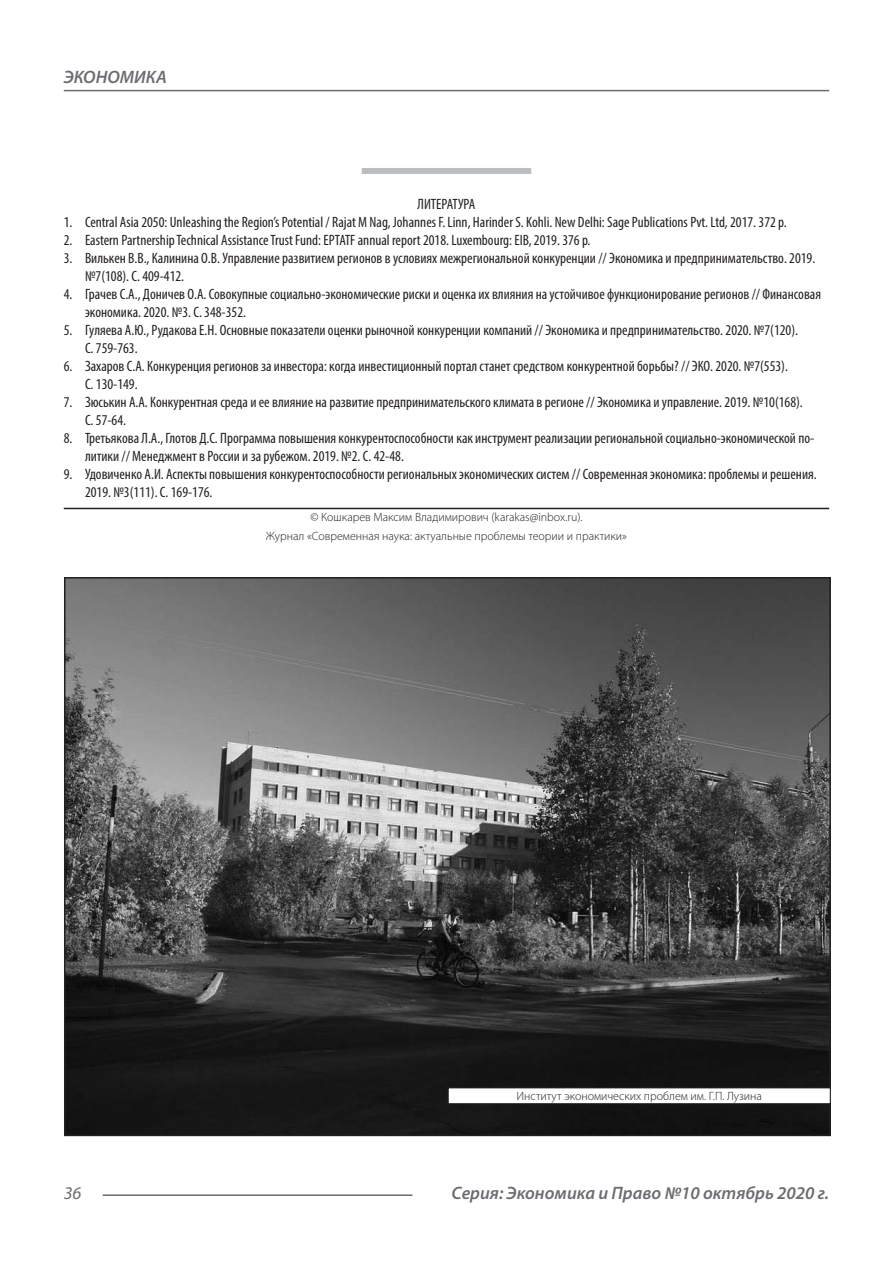
<style>
.page{position:relative;width:893px;height:1263px;background:#fff}
.page>*{position:absolute;margin:0;border:0;box-sizing:border-box;transform-origin:0 0}
.t1{font:italic 600 18px "Myriad Pro";color:#6c6d70}
.t2{font:italic 18px "Myriad Pro";color:#6c6d70}
.Библиография_Литерат{font:condensed 15px/18px "Myriad Pro";color:#231f20}
.Автор_копирайт{font:300 12px "Myriad Pro";color:#231f20}
</style>
<div class="page">
<hr style="left:103px;top:1194px;width:309px;height:2px;background:#6c6d70">
<hr style="left:64px;top:90px;width:765px;height:1px;background:#6c6d70">
<div style="left:362px;top:168px;width:169px;height:6px;background:#bcbdc0"></div>
<hr style="left:64px;top:508px;width:765px;height:1px;background:#231f20">
<img style="left:67px;top:580px;width:761px;height:553px">
<div style="left:448px;top:1088px;width:382px;height:16px;background:#fff"></div>
<div style="left:448px;top:1087px;width:383px;height:17px;border:1px solid #231f20"></div>
<p class="t1" style="left:64px;top:66px;width:105px">ЭКОНОМИКА</p>
<p class="Библиография_Литерат" style="left:418px;top:195px;width:59px">ЛИТЕРАТУРА</p>
<p class="Библиография_Литерат" style="left:64px;top:213px;width:724px">1. Central Asia 2050: Unleashing the Region’s Potential / Rajat M Nag, Johannes F. Linn, Harinder S. Kohli. New Delhi: Sage Publications Pvt. Ltd, 2017. 372 p.</p>
<p class="Библиография_Литерат" style="left:64px;top:231px;width:528px">2. Eastern Partnership Technical Assistance Trust Fund: EPTATF annual report 2018. Luxembourg: EIB, 2019. 376 p.</p>
<p class="Библиография_Литерат" style="left:85px;top:249px;width:732px;text-indent:-21px">3. Вилькен В.В., Калинина О.В. Управление развитием регионов в условиях межрегиональной конкуренции // Экономика и предпринимательство. 2019. №7(108). С. 409-412.</p>
<p class="Библиография_Литерат" style="left:85px;top:285px;width:737px;text-indent:-21px">4. Грачев С.А., Доничев О.А. Совокупные социально-экономические риски и оценка их влияния на устойчивое функционирование регионов // Финансовая экономика. 2020. №3. С. 348-352.</p>
<p class="Библиография_Литерат" style="left:85px;top:321px;width:714px;text-indent:-21px">5. Гуляева А.Ю., Рудакова Е.Н. Основные показатели оценки рыночной конкуренции компаний // Экономика и предпринимательство. 2020. №7(120).<br>С. 759-763.</p>
<p class="Библиография_Литерат" style="left:85px;top:357px;width:704px;text-indent:-21px">6. Захаров С.А. Конкуренция регионов за инвестора: когда инвестиционный портал станет средством конкурентной борьбы? // ЭКО. 2020. №7(553).<br>С. 130-149.</p>
<p class="Библиография_Литерат" style="left:85px;top:393px;width:719px;text-indent:-21px">7. Зюськин А.А. Конкурентная среда и ее влияние на развитие предпринимательского климата в регионе // Экономика и управление. 2019. №10(168).<br>С. 57-64.</p>
<p class="Библиография_Литерат" style="left:85px;top:429px;width:731px;text-indent:-21px">8. Третьякова Л.А., Глотов Д.С. Программа повышения конкурентоспособности как инструмент реализации региональной социально-экономической по&shy;литики // Менеджмент в России и за рубежом. 2019. №2. С. 42-48.</p>
<p class="Библиография_Литерат" style="left:85px;top:465px;width:733px;text-indent:-21px">9. Удовиченко А.И. Аспекты повышения конкурентоспособности региональных экономических систем // Современная экономика: проблемы и решения.<br>2019. №3(111). С. 169-176.</p>
<p class="Автор_копирайт" style="left:310px;top:509px;width:274px">© Кошкарев Максим Владимирович (karakas@inbox.ru).</p>
<p class="Автор_копирайт" style="left:266px;top:529px;width:363px">Журнал «Современная наука: актуальные проблемы теории и практики»</p>
<p class="Автор_копирайт" style="left:516px;top:1089px;width:247px">Институт экономических проблем им. Г.П. Лузина</p>
<p class="t2" style="left:64px;top:1182px;width:19px">36</p>
<p class="t1" style="left:451px;top:1182px;width:379px">Серия: Экономика и Право №10 октябрь 2020 г.</p>
</div>
